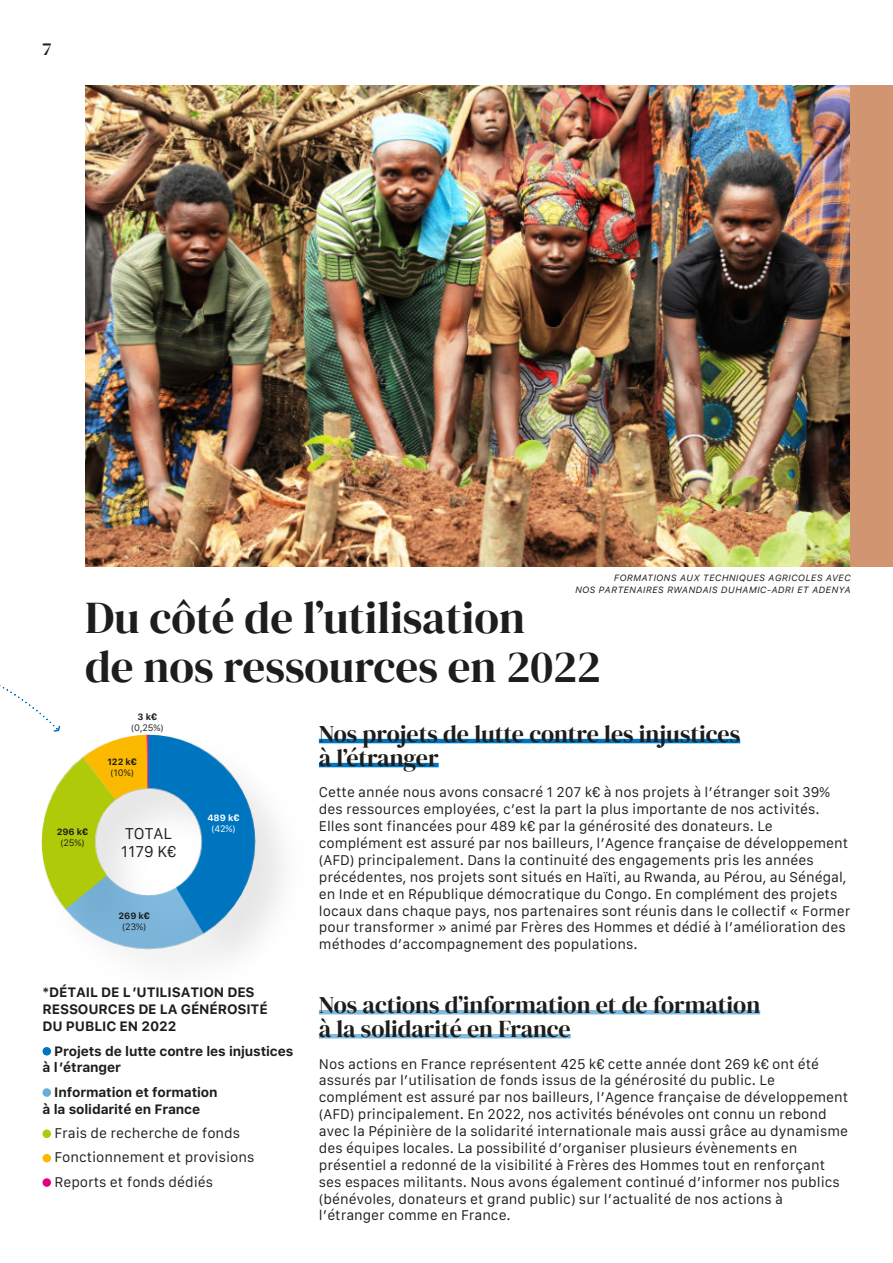
<style>
.page{position:relative;width:893px;height:1263px;background:#fff}
.page>*{position:absolute;margin:0;border:0;box-sizing:border-box;transform-origin:0 0}
.t1{font:45px/49.5px "DM Serif Display";color:#1d1d1b}
.t2{font:24px/24px "DM Serif Display";color:#1d1d1b}
.t3{font:18px "DM Serif Display";color:#1d1d1b}
.t4{font:15px/18px "Galvji";color:#1d1d1b;text-align:center}
.t5{font:13.5px/16.8px "Galvji";color:#1d1d1b}
.t6{font:700 13.5px/16.8px "Galvji";letter-spacing:-.01em;color:#1d1d1b}
.t7{font:italic 9px/11.2px "Galvji";letter-spacing:.05em;color:#1d1d1b;text-align:right}
.t8{font:9px "Galvji";color:#1d1d1b}
.t9{font:700 9px "Galvji";letter-spacing:-.01em;color:#1d1d1b}
.t10{font:700 9px "Galvji";color:#fff}
.t11{font:9px "Galvji";color:#fff}
</style>
<div class="page">
<hr style="left:319px;top:739px;width:421px;height:4px;background:#0075bf">
<hr style="left:319px;top:763px;width:120px;height:4px;background:#0075bf">
<hr style="left:319px;top:1010px;width:441px;height:4px;background:#80badf">
<hr style="left:319px;top:1034px;width:252px;height:4px;background:#80badf">
<div style="left:43px;top:1047px;width:8px;height:8px;background:#0075bf;border-radius:50%"></div>
<div style="left:43px;top:1088px;width:8px;height:9px;background:#66acd8;border-radius:50%"></div>
<div style="left:43px;top:1129px;width:8px;height:9px;background:#afca0b;border-radius:50%"></div>
<div style="left:43px;top:1154px;width:8px;height:8px;background:#fbb900;border-radius:50%"></div>
<div style="left:43px;top:1178px;width:8px;height:9px;background:#e6007e;border-radius:50%"></div>
<img style="left:42px;top:735px;width:240px;height:225px">
<img style="left:85px;top:85px;width:765px;height:481px">
<div style="left:850px;top:85px;width:43px;height:481px;background:#d19671"></div>
<svg style="left:0;top:685px;width:61px;height:47px"></svg>
<h3 class="t3" style="left:43px;top:36px;width:10px">7</h3>
<p class="t7" style="left:575px;top:572px;width:277px">FORMATIONS AUX TECHNIQUES AGRICOLES AVEC<br>NOS PARTENAIRES RWANDAIS DUHAMIC-ADRI ET ADENYA</p>
<h1 class="t1" style="left:85px;top:592px;width:517px">Du côté de l’utilisation<br>de nos ressources en 2022</h1>
<p class="t9" style="left:138px;top:711px;width:21px">3 k€</p>
<p class="t8" style="left:131px;top:722px;width:34px">(0,25%)</p>
<p class="t9" style="left:57px;top:826px;width:33px">296 k€</p>
<p class="t8" style="left:60px;top:838px;width:26px">(25%)</p>
<p class="t9" style="left:107px;top:756px;width:31px">122 k€</p>
<p class="t8" style="left:110px;top:768px;width:25px">(10%)</p>
<p class="t4" style="left:121px;top:824px;width:57px">TOTAL<br>1179 K€</p>
<p class="t9" style="left:119px;top:910px;width:33px">269 k€</p>
<p class="t8" style="left:122px;top:921px;width:26px">(23%)</p>
<p class="t10" style="left:208px;top:812px;width:33px">489 k€</p>
<p class="t11" style="left:211px;top:824px;width:26px">(42%)</p>
<p class="t6" style="left:43px;top:984px;width:227px">*DÉTAIL DE L ’UTILISATION DES<br>RESSOURCES DE LA GÉNÉROSITÉ<br>DU PUBLIC EN 2022</p>
<p class="t6" style="left:43px;top:1042px;width:252px;text-indent:12px">Projets de lutte contre les injustices à l ’étranger</p>
<p class="t6" style="left:43px;top:1083px;width:177px;text-indent:12px">Information et formation à la solidarité en France</p>
<p class="t5" style="left:54px;top:1121px;width:202px;line-height:24.3px">Frais de recherche de fonds<br>Fonctionnement et provisions<br>Reports et fonds dédiés</p>
<h2 class="t2" style="left:319px;top:721px;width:423px">Nos projets de lutte contre les injustices à l’étranger</h2>
<p class="t5" style="left:319px;top:784px;width:533px">Cette année nous avons consacré 1 207 k€ à nos projets à l’étranger soit 39% des ressources employées, c’est la part la plus importante de nos activités.<br>Elles sont financées pour 489 k€ par la générosité des donateurs. Le complément est assuré par nos bailleurs, l’Agence française de développement (AFD) principalement. Dans la continuité des engagements pris les années précédentes, nos projets sont situés en Haïti, au Rwanda, au Pérou, au Sénégal, en Inde et en République démocratique du Congo. En complément des projets locaux dans chaque pays, nos partenaires sont réunis dans le collectif « Former pour transformer » animé par Frères des Hommes et dédié à l’amélioration des méthodes d’accompagnement des populations.</p>
<h2 class="t2" style="left:319px;top:992px;width:443px">Nos actions d’information et de formation à la solidarité en France</h2>
<p class="t5" style="left:319px;top:1055px;width:531px">Nos actions en France représentent 425 k€ cette année dont 269 k€ ont été assurés par l’utilisation de fonds issus de la générosité du public. Le complément est assuré par nos bailleurs, l’Agence française de développement (AFD) principalement. En 2022, nos activités bénévoles ont connu un rebond avec la Pépinière de la solidarité internationale mais aussi grâce au dynamisme des équipes locales. La possibilité d’organiser plusieurs évènements en présentiel a redonné de la visibilité à Frères des Hommes tout en renforçant ses espaces militants. Nous avons également continué d’informer nos publics (bénévoles, donateurs et grand public) sur l’actualité de nos actions à l’étranger comme en France.</p>
</div>
